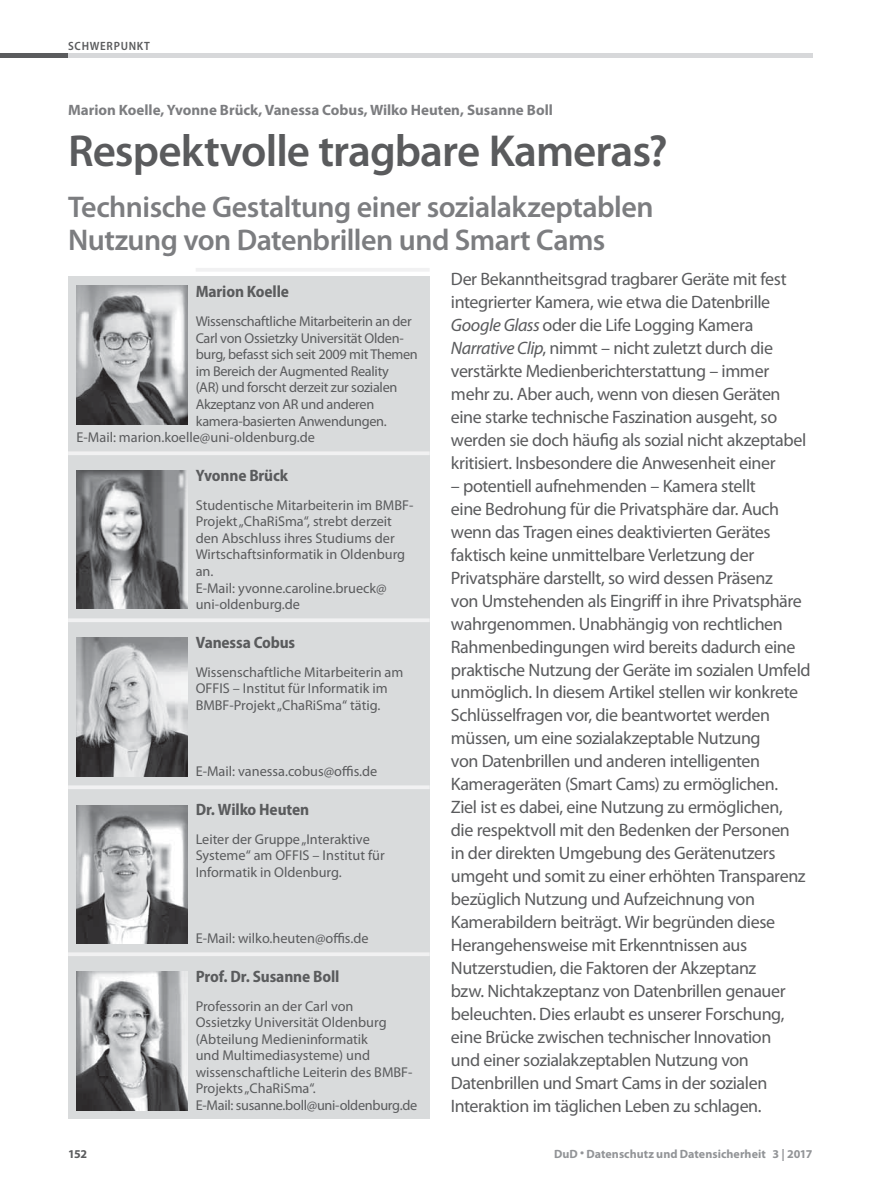
<style>
.page{position:relative;width:893px;height:1187px;background:#fff}
.page>*{position:absolute;margin:0;border:0;box-sizing:border-box;transform-origin:0 0}
.t1{font:600 45px "Myriad Pro";letter-spacing:-.02em;color:#5a5b5d}
.t2{font:600 30px/33px "Myriad Pro";letter-spacing:-.02em;color:#7c7d80}
.t3{font:18px/23px "Myriad Pro";letter-spacing:-.02em;color:#5a5b5d}
.t4{font:700 semi-condensed 16.5px "Myriad Pro";letter-spacing:-.01em;color:#5a5b5d}
.t5{font:700 15px "Myriad Pro";color:#7c7d80}
.t6{font:14.25px/16.5px "Myriad Pro";color:#5a5b5d}
.t7{font:14.25px "Myriad Pro";letter-spacing:-.02em;color:#5a5b5d}
.t8{font:700 12px "Myriad Pro";letter-spacing:.005em;color:#929497}
.t9{font:600 semi-condensed 12px "Myriad Pro";letter-spacing:.06em;color:#5a5b5d}
.t10{font:700 12px "Myriad Pro";color:#5a5b5d}
.s1{font-style:italic}
</style>
<div class="page">
<div style="left:68px;top:276px;width:361px;height:843px;background:#d9dbdc"></div>
<hr style="left:196px;top:268px;width:233px;height:4px;background:#f1f1f2">
<hr style="left:68px;top:451px;width:361px;height:4px;background:#f1f1f2">
<hr style="left:68px;top:618px;width:361px;height:4px;background:#f1f1f2">
<hr style="left:68px;top:785px;width:361px;height:4px;background:#f1f1f2">
<hr style="left:68px;top:952px;width:361px;height:4px;background:#f1f1f2">
<img style="left:77px;top:286px;width:110px;height:138px">
<img style="left:77px;top:470px;width:110px;height:138px">
<img style="left:77px;top:638px;width:110px;height:138px">
<img style="left:77px;top:805px;width:110px;height:138px">
<img style="left:77px;top:971px;width:110px;height:139px">
<div style="left:0;top:53px;width:68px;height:5px;background:#5a5b5d"></div>
<div style="left:68px;top:53px;width:744px;height:5px;background:#d7d8da"></div>
<p class="t9" style="left:68px;top:41px;width:83px">SCHWERPUNKT</p>
<p class="t5" style="left:68px;top:104px;width:486px">Marion Koelle, Yvonne Brück, Vanessa Cobus, Wilko Heuten, Susanne Boll</p>
<h1 class="t1" style="left:68px;top:134px;width:601px">Respektvolle tragbare Kameras?</h1>
<h2 class="t2" style="left:68px;top:193px;width:587px">Technische Gestaltung einer sozialakzeptablen<br>Nutzung von Datenbrillen und Smart Cams</h2>
<p class="t4" style="left:196px;top:285px;width:95px">Marion Koelle</p>
<p class="t7" style="left:196px;top:316px;width:217px">Wissenschaftliche Mitarbeiterin an der</p>
<p class="t7" style="left:196px;top:333px;width:209px">Carl von Ossietzky Universität Olden-</p>
<p class="t7" style="left:196px;top:349px;width:224px">burg, befasst sich seit 2009 mit Themen</p>
<p class="t7" style="left:196px;top:366px;width:195px">im Bereich der Augmented Reality</p>
<p class="t7" style="left:196px;top:382px;width:203px">(AR) und forscht derzeit zur sozialen</p>
<p class="t7" style="left:196px;top:399px;width:180px">Akzeptanz von AR und anderen</p>
<p class="t7" style="left:196px;top:415px;width:193px">kamera-basierten Anwendungen.</p>
<p class="t6" style="left:77px;top:430px;width:240px">E-Mail: marion.koelle@uni-oldenburg.de</p>
<p class="t4" style="left:196px;top:469px;width:94px">Yvonne Brück</p>
<p class="t6" style="left:196px;top:498px;width:219px">Studentische Mitarbeiterin im BMBF-<br>Projekt „ChaRiSma“, strebt derzeit den Abschluss ihres Studiums der<br>Wirtschaftsinformatik in Oldenburg an.<br>E-Mail: yvonne.caroline.brueck@ uni-oldenburg.de</p>
<p class="t4" style="left:196px;top:636px;width:101px">Vanessa Cobus</p>
<p class="t6" style="left:196px;top:665px;width:209px">Wissenschaftliche Mitarbeiterin am<br>OFFIS – Institut für Informatik im<br>BMBF-Projekt „ChaRiSma“ tätig.</p>
<p class="t3" style="left:451px;top:269px;width:357px">Der Bekanntheitsgrad tragbarer Geräte mit fest integrierter Kamera, wie etwa die Datenbrille <span class="s1">Google Glass</span> oder die Life Logging Kamera <span class="s1">Narrative Clip</span>, nimmt – nicht zuletzt durch die verstärkte Medienberichterstattung – immer mehr zu. Aber auch, wenn von diesen Geräten eine starke technische Faszination ausgeht, so werden sie doch häufig als sozial nicht akzeptabel kritisiert. Insbesondere die Anwesenheit einer</p>
<p class="t3" style="left:451px;top:475px;width:361px">– potentiell aufnehmenden – Kamera stellt<br>eine Bedrohung für die Privatsphäre dar. Auch wenn das Tragen eines deaktivierten Gerätes faktisch keine unmittelbare Verletzung der Privatsphäre darstellt, so wird dessen Präsenz<br>von Umstehenden als Eingriff in ihre Privatsphäre wahrgenommen. Unabhängig von rechtlichen Rahmenbedingungen wird bereits dadurch eine praktische Nutzung der Geräte im sozialen Umfeld unmöglich. In diesem Artikel stellen wir konkrete Schlüsselfragen vor, die beantwortet werden müssen, um eine sozialakzeptable Nutzung<br>von Datenbrillen und anderen intelligenten Kamerageräten (Smart Cams) zu ermöglichen.<br>Ziel ist es dabei, eine Nutzung zu ermöglichen,<br>die respektvoll mit den Bedenken der Personen<br>in der direkten Umgebung des Gerätenutzers umgeht und somit zu einer erhöhten Transparenz bezüglich Nutzung und Aufzeichnung von Kamerabildern beiträgt. Wir begründen diese Herangehensweise mit Erkenntnissen aus Nutzerstudien, die Faktoren der Akzeptanz<br>bzw. Nichtakzeptanz von Datenbrillen genauer beleuchten. Dies erlaubt es unserer Forschung, eine Brücke zwischen technischer Innovation<br>und einer sozialakzeptablen Nutzung von Datenbrillen und Smart Cams in der sozialen Interaktion im täglichen Leben zu schlagen.</p>
<p class="t6" style="left:196px;top:764px;width:183px">E-Mail: vanessa.cobus@offis.de</p>
<p class="t4" style="left:196px;top:803px;width:115px">Dr. Wilko Heuten</p>
<p class="t6" style="left:196px;top:831px;width:190px">Leiter der Gruppe „Interaktive<br>Systeme“ am OFFIS – Institut für<br>Informatik in Oldenburg.</p>
<p class="t6" style="left:196px;top:930px;width:174px">E-Mail: wilko.heuten@offis.de</p>
<p class="t4" style="left:196px;top:969px;width:145px">Prof. Dr. Susanne Boll</p>
<p class="t6" style="left:196px;top:998px;width:223px">Professorin an der Carl von<br>Ossietzky Universität Oldenburg (Abteilung Medieninformatik<br>und Multimediasysteme) und wissenschaftliche Leiterin des BMBF-<br>Projekts „ChaRiSma“.<br>E-Mail: susanne.boll@uni-oldenburg.de</p>
<p class="t10" style="left:68px;top:1149px;width:21px">152</p>
<p class="t8" style="left:554px;top:1149px;width:260px">DuD • Datenschutz und Datensicherheit 3 | 2017</p>
</div>
